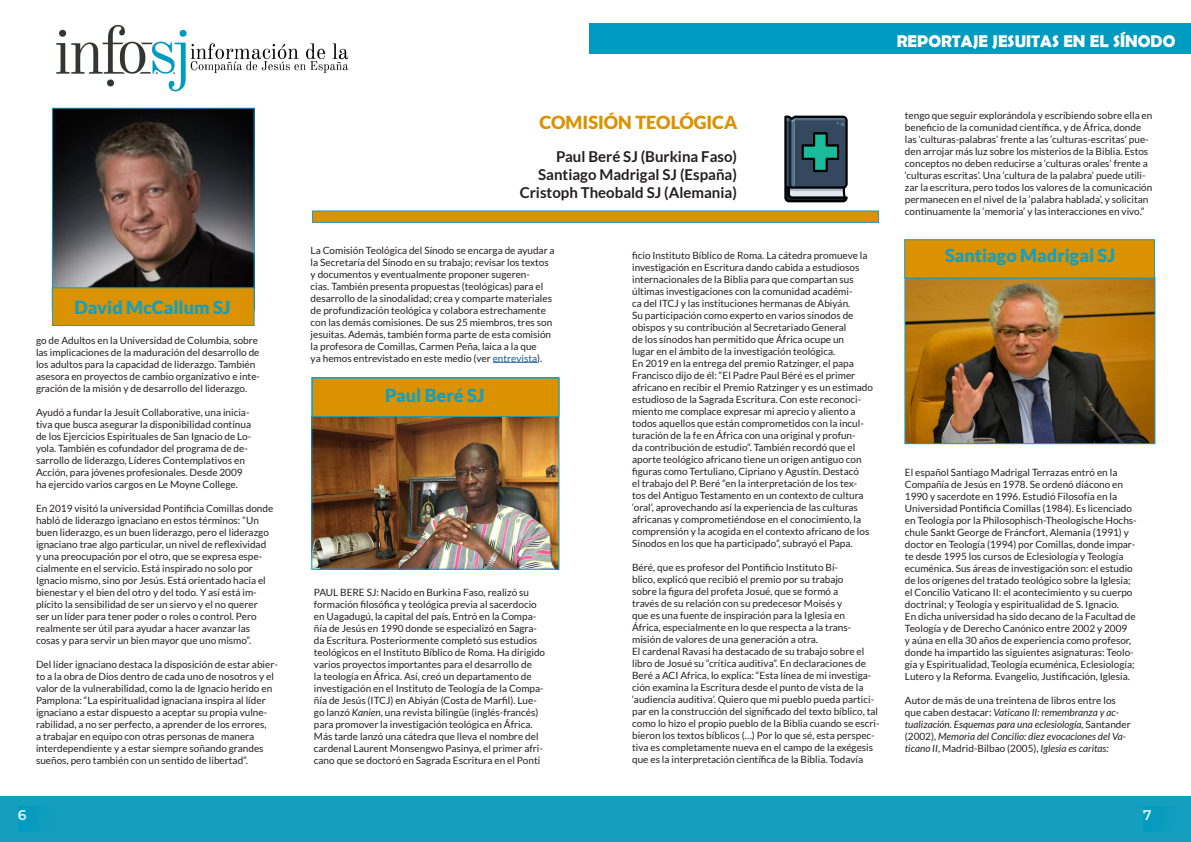
<style>
.page{position:relative;width:1191px;height:842px;background:#fff}
.page>*{position:absolute;margin:0;border:0;box-sizing:border-box;transform-origin:0 0}
.t1{font:900 18px "Lato";color:#159fbe}
.t2{font:900 18px "Lato";color:#da9200}
.t3{font:700 17px "Berlin Sans FB Demi";color:#fff}
.t4{font:700 15px "Lato";color:#231f20}
.t5{font:600 14px "Montserrat";color:#fff}
.t6{font:10px/12px "Lato";color:#231f20}
.t7{font:italic 10px/12px "Lato";color:#231f20}
.s1{color:#175d9e}
.s2{font-style:italic}
.s3{font-style:normal}
</style>
<div class="page">
<img style="left:56px;top:24px;width:293px;height:68px">
<div style="left:589px;top:23px;width:602px;height:31px;background:#009bc1"></div>
<div style="left:0;top:796px;width:1191px;height:46px;background:#159fbe"></div>
<div style="left:18px;top:806px;width:36px;height:26px;background:#0a9cbf"></div>
<div style="left:1143px;top:806px;width:36px;height:26px;background:#099cbf"></div>
<img style="left:54px;top:110px;width:199px;height:177px">
<div style="left:52px;top:108px;width:203px;height:202px;border:1px solid #159fbe"></div>
<div style="left:52px;top:287px;width:203px;height:39px;background:#da9200;border:1px solid #159fbe"></div>
<hr style="left:493px;top:362px;width:44px;height:1px;background:#175d9e">
<img style="left:313px;top:417px;width:244px;height:151px">
<div style="left:311px;top:377px;width:248px;height:193px;border:1px solid #159fbe"></div>
<div style="left:312px;top:378px;width:247px;height:39px;background:#da9200;border:1px solid #159fbe"></div>
<div style="left:312px;top:210px;width:567px;height:13px;background:#da9200;border:1px solid #159fbe"></div>
<svg style="left:784px;top:116px;width:63px;height:86px"></svg>
<img style="left:906px;top:280px;width:247px;height:162px">
<div style="left:904px;top:278px;width:251px;height:166px;border:1px solid #159fbe"></div>
<div style="left:904px;top:239px;width:251px;height:39px;background:#da9200;border:1px solid #159fbe"></div>
<p class="t1" style="left:75px;top:297px;width:158px">David McCallum SJ</p>
<p class="t6" style="left:36px;top:334px;width:225px">go de Adultos en la Universidad de Columbia, sobre las implicaciones de la maduración del desarrollo de los adultos para la capacidad de liderazgo. También asesora en proyectos de cambio organizativo e inte&shy;gración de la misión y de desarrollo del liderazgo.</p>
<p class="t6" style="left:36px;top:406px;width:217px">Ayudó a fundar la Jesuit Collaborative, una inicia&shy;tiva que busca asegurar la disponibilidad continua de los Ejercicios Espirituales de San Ignacio de Lo&shy;yola. También es cofundador del programa de de&shy;sarrollo de liderazgo, Líderes Contemplativos en Acción, para jóvenes profesionales. Desde 2009 ha ejercido varios cargos en Le Moyne College.</p>
<p class="t6" style="left:36px;top:502px;width:239px">En 2019 visitó la universidad Pontificia Comillas donde habló de liderazgo ignaciano en estos términos: “Un buen liderazgo, es un buen liderazgo, pero el liderazgo ignaciano trae algo particular, un nivel de reflexividad y una preocupación por el otro, que se expresa espe&shy;cialmente en el servicio. Está inspirado no solo por Ignacio mismo, sino por Jesús. Está orientado hacia el bienestar y el bien del otro y del todo. Y así está im&shy;plícito la sensibilidad de ser un siervo y el no querer ser un líder para tener poder o roles o control. Pero realmente ser útil para ayudar a hacer avanzar las cosas y para servir un bien mayor que uno mismo”.</p>
<p class="t6" style="left:36px;top:658px;width:243px">Del líder ignaciano destaca la disposición de estar abier&shy;to a la obra de Dios dentro de cada uno de nosotros y el valor de la vulnerabilidad, como la de Ignacio herido en Pamplona: “La espiritualidad ignaciana inspira al líder ignaciano a estar dispuesto a aceptar su propia vulne&shy;rabilidad, a no ser perfecto, a aprender de los errores,<br>a trabajar en equipo con otras personas de manera interdependiente y a estar siempre soñando grandes sueños, pero también con un sentido de libertad”.</p>
<h2 class="t3" style="left:896px;top:31px;width:280px">REPORTAJE JESUITAS EN EL SÍNODO</h2>
<h2 class="t3" style="left:900px;top:31px;width:280px">REPORTAJE JESUITAS EN EL SÍNODO</h2>
<p class="t2" style="left:539px;top:112px;width:199px">COMISIÓN TEOLÓGICA</p>
<p class="t4" style="left:556px;top:148px;width:182px">Paul Beré SJ (Burkina Faso)</p>
<p class="t4" style="left:538px;top:166px;width:200px">Santiago Madrigal SJ (España)</p>
<p class="t4" style="left:520px;top:184px;width:219px">Cristoph Theobald SJ (Alemania)</p>
<p class="t6" style="left:311px;top:244px;width:245px">La Comisión Teológica del Sínodo se encarga de ayudar a la Secretaría del Sínodo en su trabajo; revisar los textos y documentos y eventualmente proponer sugeren-<br>cias. También presenta propuestas (teológicas) para el desarrollo de la sinodalidad; crea y comparte materiales de profundización teológica y colabora estrechamente con las demás comisiones. De sus 25 miembros, tres son jesuitas. Además, también forma parte de esta comisión la profesora de Comillas, Carmen Peña, laica a la que<br>ya hemos entrevistado en este medio (ver <span class="s1">entrevista</span>).</p>
<p class="t1" style="left:385px;top:384px;width:101px">Paul Beré SJ</p>
<p class="t6" style="left:314px;top:586px;width:233px">PAUL BERE SJ: Nacido en Burkina Faso, realizó su formación filosófica y teológica previa al sacerdocio en Uagadugú, la capital del país. Entró en la Compa&shy;ñía de Jesús en 1990 donde se especializó en Sagra&shy;da Escritura. Posteriormente completó sus estudios teológicos en el Instituto Bíblico de Roma. Ha dirigido varios proyectos importantes para el desarrollo de<br>la teología en África. Así, creó un departamento de investigación en el Instituto de Teología de la Compa&shy;ñía de Jesús (ITCJ) en Abiyán (Costa de Marfil). Lue&shy;go lanzó <span class="s2">Kanien</span>, una revista bilingüe (inglés-francés) para promover la investigación teológica en África.</p>
<p class="t6" style="left:314px;top:730px;width:230px">Más tarde lanzó una cátedra que lleva el nombre del cardenal Laurent Monsengwo Pasinya, el primer afri&shy;cano que se doctoró en Sagrada Escritura en el Ponti</p>
<p class="t6" style="left:632px;top:249px;width:237px">ficio Instituto Bíblico de Roma. La cátedra promueve la investigación en Escritura dando cabida a estudiosos internacionales de la Biblia para que compartan sus últimas investigaciones con la comunidad académi-<br>ca del ITCJ y las instituciones hermanas de Abiyán.</p>
<p class="t6" style="left:632px;top:309px;width:223px">Su participación como experto en varios sínodos de obispos y su contribución al Secretariado General de los sínodos han permitido que África ocupe un lugar en el ámbito de la investigación teológica.</p>
<p class="t6" style="left:632px;top:357px;width:242px">En 2019 en la entrega del premio Ratzinger, el papa Francisco dijo de él: “El Padre Paul Béré es el primer africano en recibir el Premio Ratzinger y es un estimado estudioso de la Sagrada Escritura. Con este reconoci&shy;miento me complace expresar mi aprecio y aliento a todos aquellos que están comprometidos con la incul&shy;turación de la fe en África con una original y profun-<br>da contribución de estudio”. También recordó que el aporte teológico africano tiene un origen antiguo con figuras como Tertuliano, Cipriano y Agustín. Destacó<br>el trabajo del P. Beré “en la interpretación de los tex&shy;tos del Antiguo Testamento en un contexto de cultura ‘oral’, aprovechando así la experiencia de las culturas africanas y comprometiéndose en el conocimiento, la comprensión y la acogida en el contexto africano de los Sínodos en los que ha participado”, subrayó el Papa.</p>
<p class="t6" style="left:632px;top:561px;width:221px">Béré, que es profesor del Pontificio Instituto Bí&shy;blico, explicó que recibió el premio por su trabajo sobre la figura del profeta Josué, que se formó a través de su relación con su predecesor Moisés y que es una fuente de inspiración para la Iglesia en África, especialmente en lo que respecta a la trans&shy;misión de valores de una generación a otra.</p>
<p class="t6" style="left:632px;top:645px;width:249px">El cardenal Ravasi ha destacado de su trabajo sobre el libro de Josué su “crítica auditiva”. En declaraciones de Beré a ACI Africa, lo explica: “Esta línea de mi investiga&shy;ción examina la Escritura desde el punto de vista de la ‘audiencia auditiva’. Quiero que mi pueblo pueda partici&shy;par en la construcción del significado del texto bíblico, tal como lo hizo el propio pueblo de la Biblia cuando se escri&shy;bieron los textos bíblicos (…) Por lo que sé, esta perspec&shy;tiva es completamente nueva en el campo de la exégesis que es la interpretación científica de la Biblia. Todavía</p>
<p class="t6" style="left:905px;top:109px;width:249px">tengo que seguir explorándola y escribiendo sobre ella en beneficio de la comunidad científica, y de África, donde las ‘culturas-palabras’ frente a las ‘culturas-escritas’ pue&shy;den arrojar más luz sobre los misterios de la Biblia. Estos conceptos no deben reducirse a ‘culturas orales’ frente a ‘culturas escritas’. Una ‘cultura de la palabra’ puede utili&shy;zar la escritura, pero todos los valores de la comunicación permanecen en el nivel de la ‘palabra hablada’, y solicitan continuamente la ‘memoria’ y las interacciones en vivo.”</p>
<p class="t1" style="left:945px;top:245px;width:172px">Santiago Madrigal SJ</p>
<p class="t6" style="left:905px;top:467px;width:233px">El español Santiago Madrigal Terrazas entró en la Compañía de Jesús en 1978. Se ordenó diácono en 1990 y sacerdote en 1996. Estudió Filosofía en la Universidad Pontificia Comillas (1984). Es licenciado en Teología por la Philosophisch-Theologische Hochs&shy;chule Sankt George de Fráncfort, Alemania (1991) y doctor en Teología (1994) por Comillas, donde impar&shy;te desde 1995 los cursos de Eclesiología y Teología ecuménica. Sus áreas de investigación son: el estudio de los orígenes del tratado teológico sobre la Iglesia; el Concilio Vaticano II: el acontecimiento y su cuerpo doctrinal; y Teología y espiritualidad de S. Ignacio.</p>
<p class="t6" style="left:905px;top:611px;width:232px">En dicha universidad ha sido decano de la Facultad de Teología y de Derecho Canónico entre 2002 y 2009<br>y aúna en ella 30 años de experiencia como profesor, donde ha impartido las siguientes asignaturas: Teolo&shy;gía y Espiritualidad, Teología ecuménica, Eclesiología; Lutero y la Reforma. Evangelio, Justificación, Iglesia.</p>
<p class="t7" style="left:905px;top:695px;width:227px"><span class="s3">Autor de más de una treintena de libros entre los que caben destacar:</span> Vaticano II: remembranza y ac&shy;tualización. Esquemas para una eclesiología, <span class="s3">Santander (2002),</span> Memoria del Concilio: diez evocaciones del Va&shy;ticano II<span class="s3">, Madrid-Bilbao (2005),</span> Iglesia es caritas:</p>
<h3 class="t5" style="left:18px;top:805px;width:10px">6</h3>
<h3 class="t5" style="left:1143px;top:805px;width:10px">7</h3>
</div>
